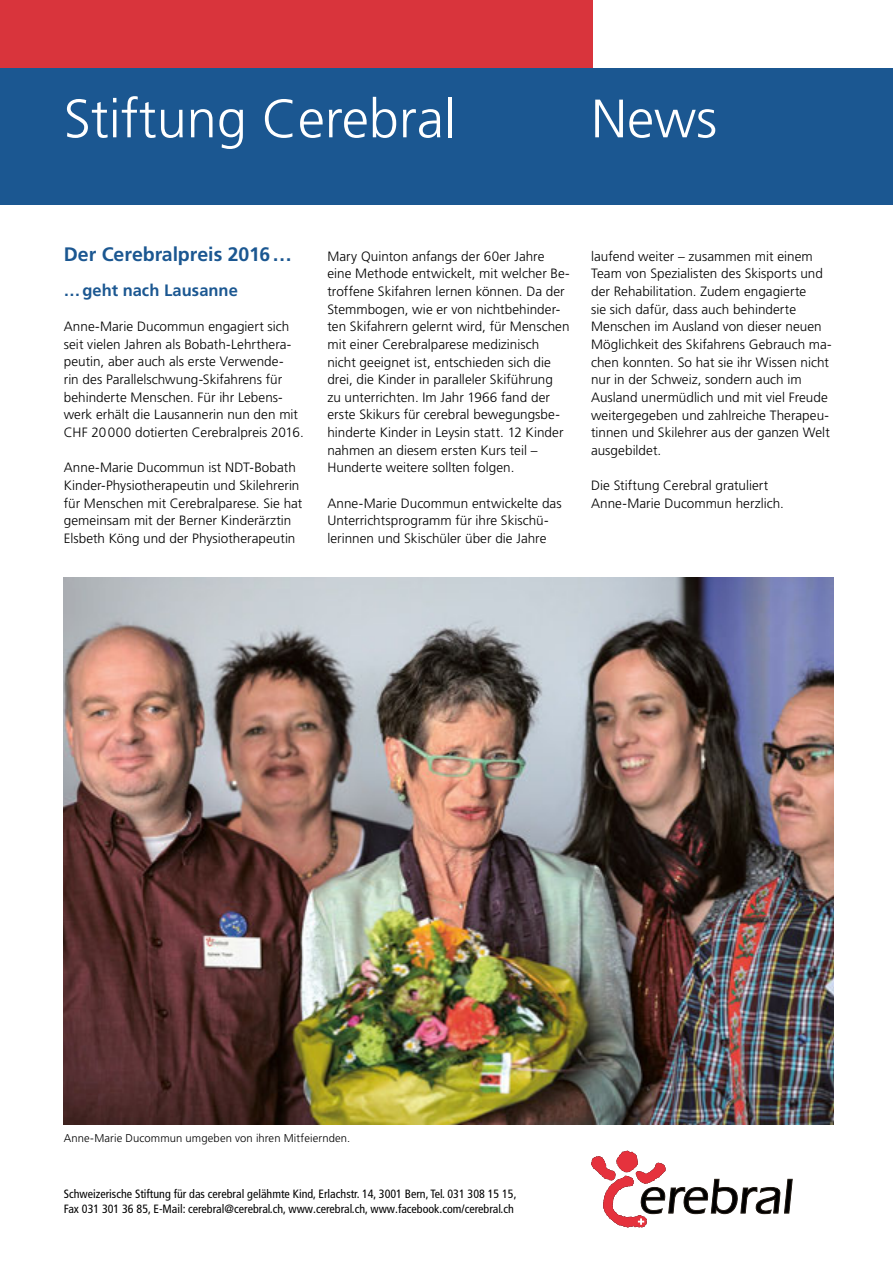
<style>
.page{position:relative;width:893px;height:1263px;background:#fff}
.page>*{position:absolute;margin:0;border:0;box-sizing:border-box;transform-origin:0 0}
.t1{font:300 54px "Frutiger LT Std";color:#fff}
.t2{font:700 19.5px "Frutiger LT Std";color:#1b5791}
.t3{font:700 16.5px "Frutiger LT Std";letter-spacing:.005em;color:#1b5791}
.t4{font:300 13.5px/17.7px "Frutiger LT Std";color:#000}
.t5{font:condensed 12px/14.4px "Frutiger LT Pro";color:#000}
.t6{font:300 11.25px "Frutiger LT Std";letter-spacing:.01em;color:#000}
</style>
<div class="page">
<hr style="left:892px;top:21px;width:1px;height:47px;background:#1b5791">
<div style="left:0;top:0;width:592px;height:68px;background:#d9343c"></div>
<div style="left:0;top:68px;width:893px;height:136px;background:#1b5791"></div>
<svg style="left:591px;top:1151px;width:201px;height:76px"></svg>
<img style="left:64px;top:578px;width:769px;height:546px">
<h1 class="t1" style="left:64px;top:88px;width:394px">Stiftung Cerebral</h1>
<h1 class="t1" style="left:591px;top:88px;width:128px">News</h1>
<h2 class="t2" style="left:64px;top:242px;width:230px">Der Cerebralpreis 2016…</h2>
<p class="t3" style="left:64px;top:280px;width:176px">…geht nach Lausanne</p>
<p class="t4" style="left:64px;top:318px;width:241px">Anne-Marie Ducommun engagiert sich seit vielen Jahren als Bobath-Lehrthera&shy;peutin, aber auch als erste Verwende-<br>rin des Parallelschwung-Skifahrens für behinderte Menschen. Für ihr Lebens&shy;werk erhält die Lausannerin nun den mit CHF 20000 dotierten Cerebralpreis 2016.</p>
<p class="t4" style="left:64px;top:459px;width:240px">Anne-Marie Ducommun ist NDT-Bobath Kinder-Physiotherapeutin und Skilehrerin für Menschen mit Cerebralparese. Sie hat gemeinsam mit der Berner Kinderärztin Elsbeth Köng und der Physiotherapeutin</p>
<p class="t4" style="left:327px;top:247px;width:244px">Mary Quinton anfangs der 60er Jahre eine Methode entwickelt, mit welcher Be&shy;troffene Skifahren lernen können. Da der Stemmbogen, wie er von nichtbehinder&shy;ten Skifahrern gelernt wird, für Menschen mit einer Cerebralparese medizinisch nicht geeignet ist, entschieden sich die drei, die Kinder in paralleler Skiführung zu unterrichten. Im Jahr 1966 fand der erste Skikurs für cerebral bewegungsbe&shy;hinderte Kinder in Leysin statt. 12 Kinder nahmen an diesem ersten Kurs teil – Hunderte weitere sollten folgen.</p>
<p class="t4" style="left:327px;top:494px;width:236px">Anne-Marie Ducommun entwickelte das<br>Unterrichtsprogramm für ihre Skischü&shy;lerinnen und Skischüler über die Jahre</p>
<p class="t4" style="left:591px;top:247px;width:242px">laufend weiter – zusammen mit einem Team von Spezialisten des Skisports und der Rehabilitation. Zudem engagierte<br>sie sich dafür, dass auch behinderte Menschen im Ausland von dieser neuen Möglichkeit des Skifahrens Gebrauch ma&shy;chen konnten. So hat sie ihr Wissen nicht nur in der Schweiz, sondern auch im Ausland unermüdlich und mit viel Freude weitergegeben und zahlreiche Therapeu&shy;tinnen und Skilehrer aus der ganzen Welt ausgebildet.</p>
<p class="t4" style="left:591px;top:477px;width:194px">Die Stiftung Cerebral gratuliert<br>Anne-Marie Ducommun herzlich.</p>
<p class="t6" style="left:64px;top:1132px;width:288px">Anne-Marie Ducommun umgeben von ihren Mitfeiernden.</p>
<p class="t5" style="left:64px;top:1187px;width:454px">Schweizerische Stiftung für das cerebral gelähmte Kind, Erlachstr. 14, 3001 Bern, Tel. 031 308 15 15,<br>Fax 031 301 36 85, E-Mail: cerebral@cerebral.ch, www.cerebral.ch, www.facebook.com/cerebral.ch</p>
</div>
